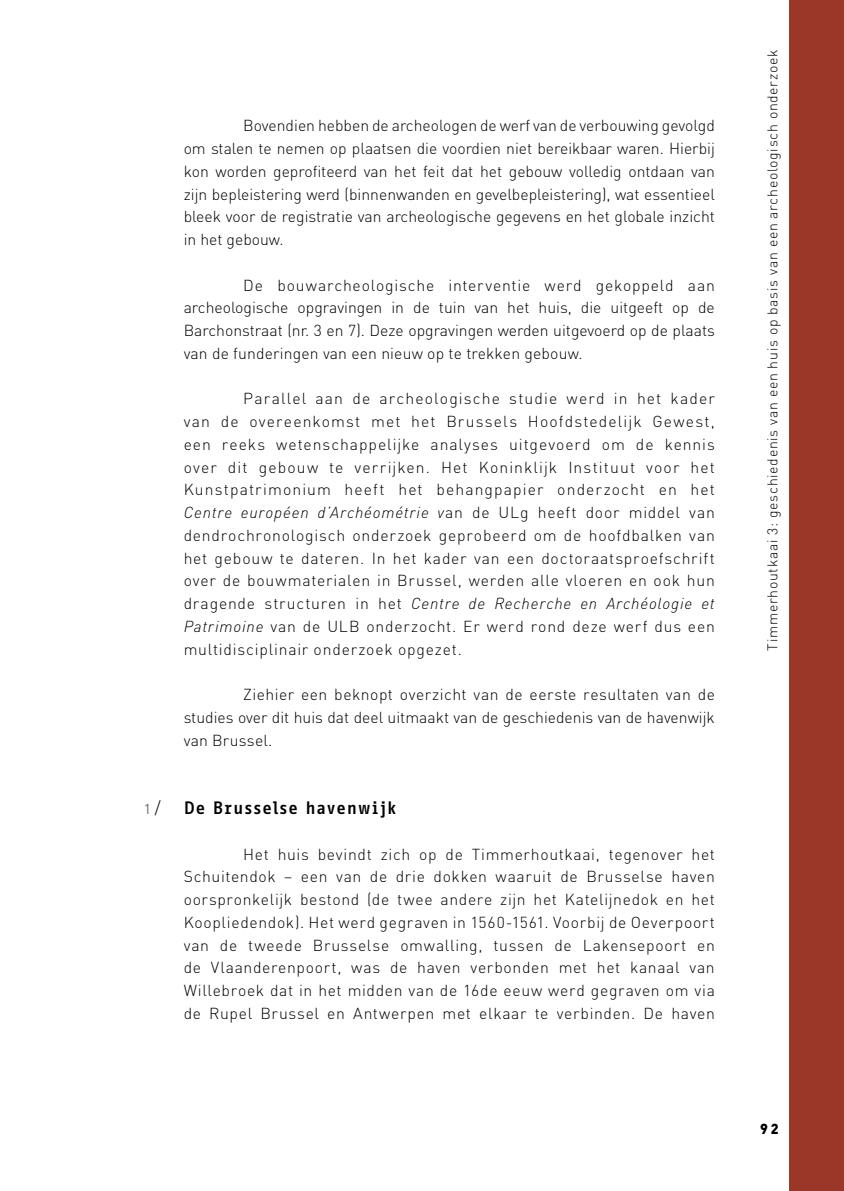
<style>
.page{position:relative;width:844px;height:1191px;background:#fff}
.page>*{position:absolute;margin:0;border:0;box-sizing:border-box;transform-origin:0 0}
.t1{font:700 17.5px "Info Office";letter-spacing:.02em;color:#000}
.t2{font:300 15.75px/22.8px "DIN";letter-spacing:.01em;color:#000;text-align:justify}
.t3{font:900 14.35px "DIN";color:#000}
.t4{font:300 14px "DIN";letter-spacing:.05em;color:#000}
.t5{font:14px "DIN";color:#646567}
.s1{font-style:italic}
.s2{font-weight:300;font-size:17.5px;color:#000}
</style>
<div class="page">
<div style="left:789px;top:0;width:54px;height:1191px;background:#9b3729"></div>
<p class="t2" style="left:184px;top:114px;width:532px;text-indent:60px">Bovendien hebben de archeologen de werf van de verbouwing gevolgd om stalen te nemen op plaatsen die voordien niet bereikbaar waren. Hierbij kon worden geprofiteerd van het feit dat het gebouw volledig ontdaan van zijn bepleistering werd (binnenwanden en gevelbepleistering), wat essentieel bleek voor de registratie van archeologische gegevens en het globale inzicht in het gebouw.</p>
<p class="t2" style="left:184px;top:273px;width:532px;text-indent:60px">De bouwarcheologische interventie werd gekoppeld aan archeologische opgravingen in de tuin van het huis, die uitgeeft op de Barchonstraat (nr. 3 en 7). Deze opgravingen werden uitgevoerd op de plaats van de funderingen van een nieuw op te trekken gebouw.</p>
<p class="t2" style="left:184px;top:387px;width:532px;text-indent:60px">Parallel aan de archeologische studie werd in het kader van de overeenkomst met het Brussels Hoofdstedelijk Gewest, een reeks wetenschappelijke analyses uitgevoerd om de kennis over dit gebouw te verrijken. Het Koninklijk I nstituut voor het Kunstpatrimonium heeft het behangpapier onderzocht en het <span class="s1">Centre européen d’Archéométrie v</span>an de U Lg heeft door middel van dendrochronologisch onderzoek geprobeerd om de hoofdbalken van het gebouw te dateren. I n het kader van een doctoraatsproefschrift over de bouwmaterialen in Brussel, werden alle vloeren en ook hun dragende structuren in het <span class="s1">Centre de Recherche en Archéologie et Patrimoine</span> van de U LB onderzocht. Er werd rond deze werf dus een multidisciplinair onderzoek opgezet.</p>
<p class="t2" style="left:184px;top:683px;width:532px;text-indent:60px">Ziehier een beknopt overzicht van de eerste resultaten van de studies over dit huis dat deel uitmaakt van de geschiedenis van de havenwijk van Brussel.</p>
<p class="t5" style="left:144px;top:800px;width:18px">1 <span class="s2">/</span></p>
<p class="t1" style="left:184px;top:797px;width:214px">De Brusselse havenwijk</p>
<p class="t2" style="left:184px;top:842px;width:532px;text-indent:60px">Het huis bevindt zich op de Timmerhoutkaai, tegenover het Schuitendok – een van de drie dokken waaruit de Brusselse haven oorspronkelijk bestond (de twee andere zijn het Katelijnedok en het Koopliedendok). Het werd gegraven in 1560-1561. Voorbij de Oeverpoort van de tweede Brusselse omwalling, tussen de Lakensepoort en de Vlaanderenpoort, was de haven verbonden met het kanaal van Willebroek dat in het midden van de 16de eeuw werd gegraven om via de Rupel Brussel en Antwerpen met elkaar te verbinden. De haven</p>
<p class="t4" style="left:763px;top:650px;width:602px;rotate:-90deg">Timmerhoutkaai 3: geschiedenis van een huis op basis van een archeologisch onderzoek</p>
<p class="t3" style="left:760px;top:1118px;width:20px">92</p>
</div>
